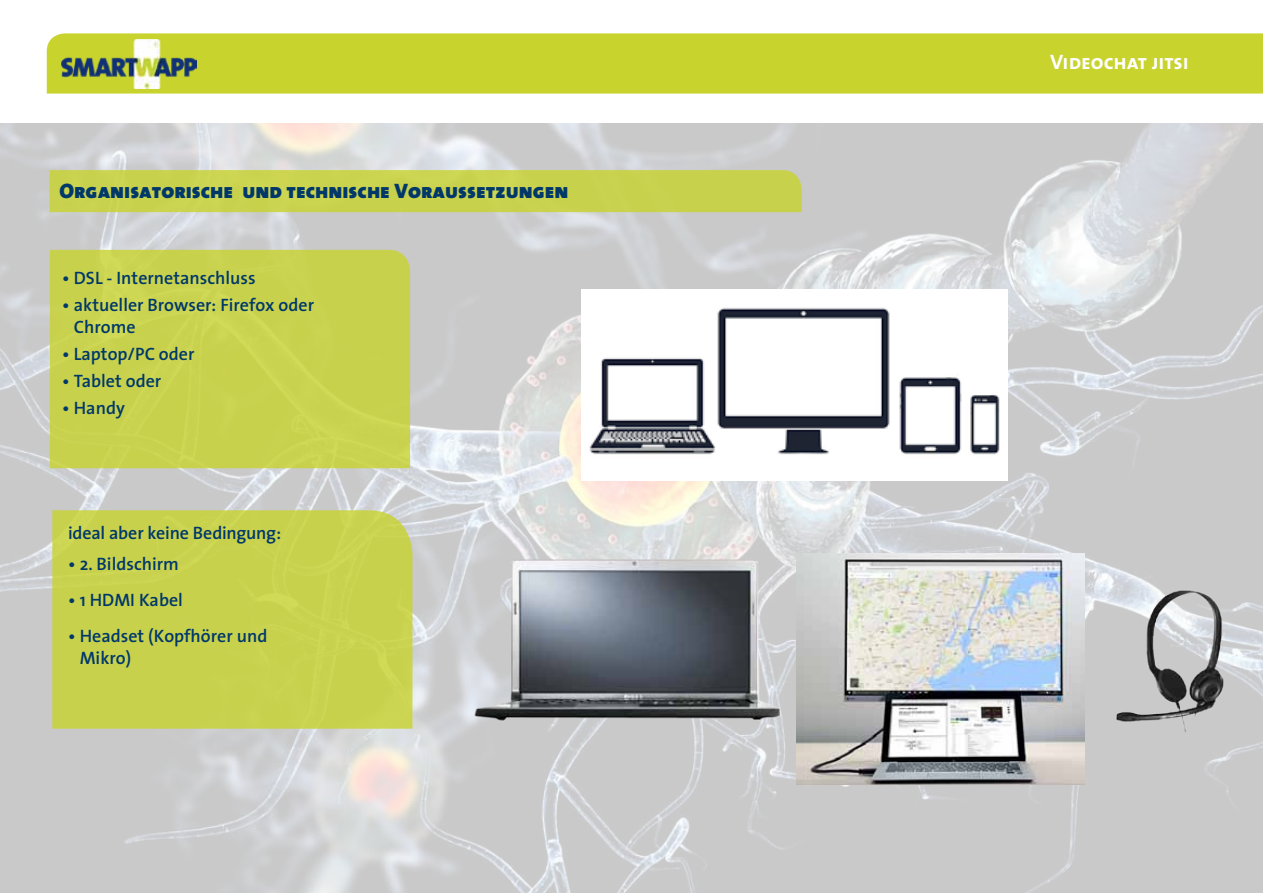
<style>
.page{position:relative;width:1263px;height:893px;background:#fff}
.page>*{position:absolute;margin:0;border:0;box-sizing:border-box;transform-origin:0 0}
.t1{font:21px "The Sans Black Caps";color:#00386a}
.t2{font:21px "The Sans Bold Caps";color:#fff}
.t3{font:600 18px/21.6px "The Sans";color:#00386a}
</style>
<div class="page">
<div style="left:47px;top:33px;width:1216px;height:61px;background:#c8d32d"></div>
<img style="left:62px;top:40px;width:135px;height:48px">
<img style="left:0;top:123px;width:1263px;height:770px">
<div style="left:50px;top:250px;width:360px;height:218px;background:#c8d14d"></div>
<div style="left:50px;top:170px;width:752px;height:42px;background:#c9d14d"></div>
<div style="left:52px;top:510px;width:360px;height:219px;background:#c8d14c"></div>
<img style="left:1104px;top:585px;width:126px;height:155px">
<img style="left:468px;top:556px;width:326px;height:203px">
<img style="left:797px;top:553px;width:288px;height:232px">
<img style="left:582px;top:289px;width:426px;height:191px">
<p class="t1" style="left:60px;top:173px;width:510px">Organisatorische und technische Voraussetzungen</p>
<p class="t3" style="left:62px;top:267px;width:195px">• DSL - Internetanschluss</p>
<p class="t3" style="left:74px;top:294px;width:242px;text-indent:-12px">• aktueller Browser: Firefox oder<br>Chrome</p>
<p class="t3" style="left:62px;top:342px;width:134px">• Laptop/PC oder</p>
<p class="t3" style="left:62px;top:369px;width:101px">• Tablet oder</p>
<p class="t3" style="left:62px;top:396px;width:64px">• Handy</p>
<p class="t3" style="left:68px;top:522px;width:215px">ideal aber keine Bedingung:</p>
<p class="t3" style="left:68px;top:552px;width:112px">• 2. Bildschirm</p>
<p class="t3" style="left:68px;top:589px;width:116px">• 1 HDMI Kabel</p>
<p class="t3" style="left:80px;top:625px;width:189px;text-indent:-12px">• Headset (Kopfhörer und<br>Mikro)</p>
<p class="t2" style="left:1050px;top:44px;width:140px">Videochat jitsi</p>
</div>
